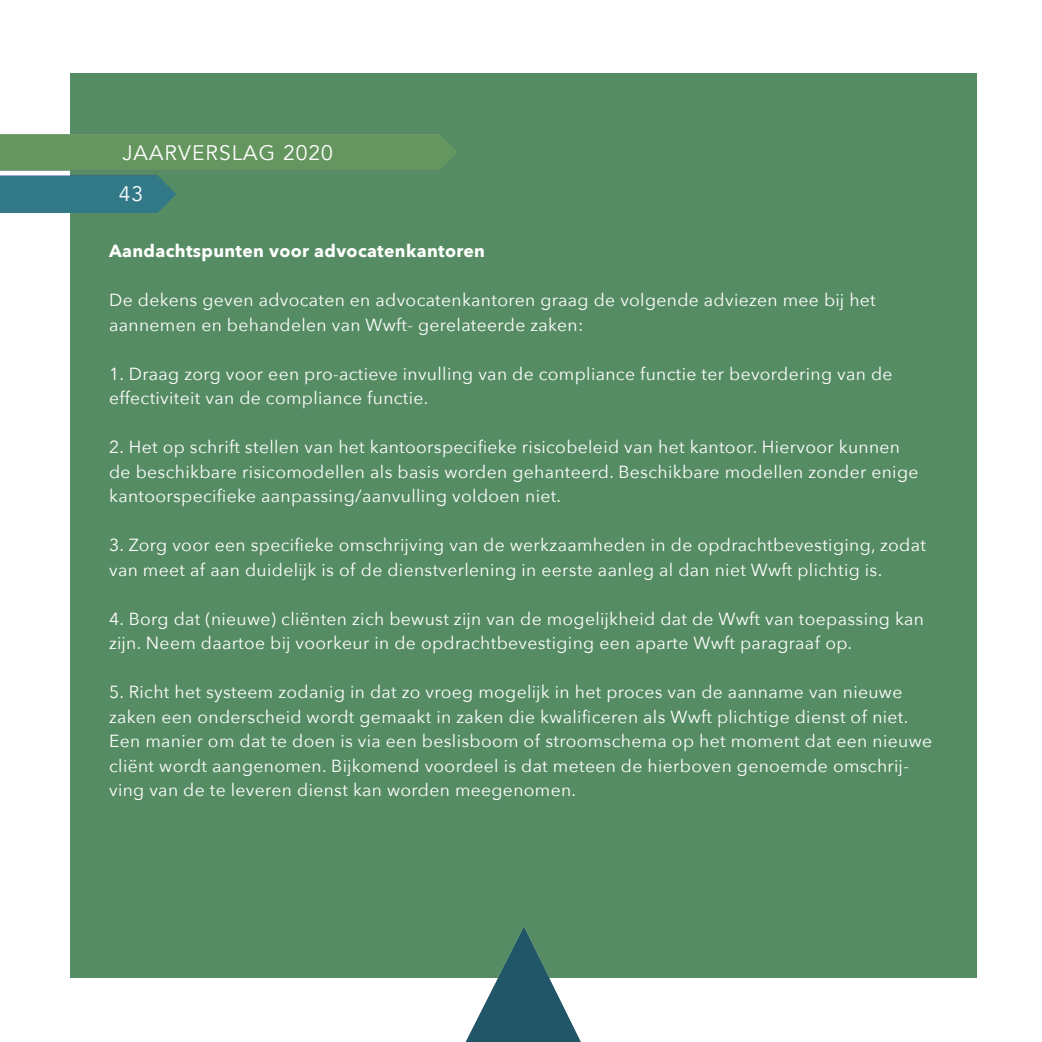
<style>
.page{position:relative;width:1042px;height:1042px;background:#fff}
.page>*{position:absolute;margin:0;border:0;box-sizing:border-box;transform-origin:0 0}
.t1{font:21px "Avenir";letter-spacing:.05em;color:#fff}
.t2{font:17.5px/24.5px "Avenir Next";letter-spacing:.02em;color:#fff}
.t3{font:700 17.5px "Avenir Next";letter-spacing:.02em;color:#fff}
</style>
<div class="page">
<div style="left:70px;top:73px;width:906px;height:905px;background:#568c63"></div>
<img style="left:0;top:134px;width:458px;height:79px">
<img style="left:465px;top:926px;width:116px;height:116px">
<p class="t1" style="left:122px;top:140px;width:212px">JAARVERSLAG 2020</p>
<p class="t1" style="left:119px;top:181px;width:26px">43</p>
<p class="t3" style="left:109px;top:236px;width:377px">Aandachtspunten voor advocatenkantoren</p>
<p class="t2" style="left:109px;top:287px;width:768px">De dekens geven advocaten en advocatenkantoren graag de volgende adviezen mee bij het</p>
<p class="t2" style="left:109px;top:312px;width:476px">aannemen en behandelen van Wwft- gerelateerde zaken:</p>
<p class="t2" style="left:109px;top:361px;width:785px">1. Draag zorg voor een pro-actieve invulling van de compliance functie ter bevordering van de effectiviteit van de compliance functie.</p>
<p class="t2" style="left:109px;top:434px;width:811px">2. Het op schrift stellen van het kantoorspecifieke risicobeleid van het kantoor. Hiervoor kunnen de beschikbare risicomodellen als basis worden gehanteerd. Beschikbare modellen zonder enige kantoorspecifieke aanpassing/aanvulling voldoen niet.</p>
<p class="t2" style="left:109px;top:532px;width:818px">3. Zorg voor een specifieke omschrijving van de werkzaamheden in de opdrachtbevestiging, zodat van meet af aan duidelijk is of de dienstverlening in eerste aanleg al dan niet Wwft plichtig is.</p>
<p class="t2" style="left:109px;top:606px;width:816px">4. Borg dat (nieuwe) cliënten zich bewust zijn van de mogelijkheid dat de Wwft van toepassing kan zijn. Neem daartoe bij voorkeur in de opdrachtbevestiging een aparte Wwft paragraaf op.</p>
<p class="t2" style="left:109px;top:679px;width:824px">5. Richt het systeem zodanig in dat zo vroeg mogelijk in het proces van de aanname van nieuwe zaken een onderscheid wordt gemaakt in zaken die kwalificeren als Wwft plichtige dienst of niet.<br>Een manier om dat te doen is via een beslisboom of stroomschema op het moment dat een nieuwe cliënt wordt aangenomen. Bijkomend voordeel is dat meteen de hierboven genoemde omschrij&shy;ving van de te leveren dienst kan worden meegenomen.</p>
</div>
